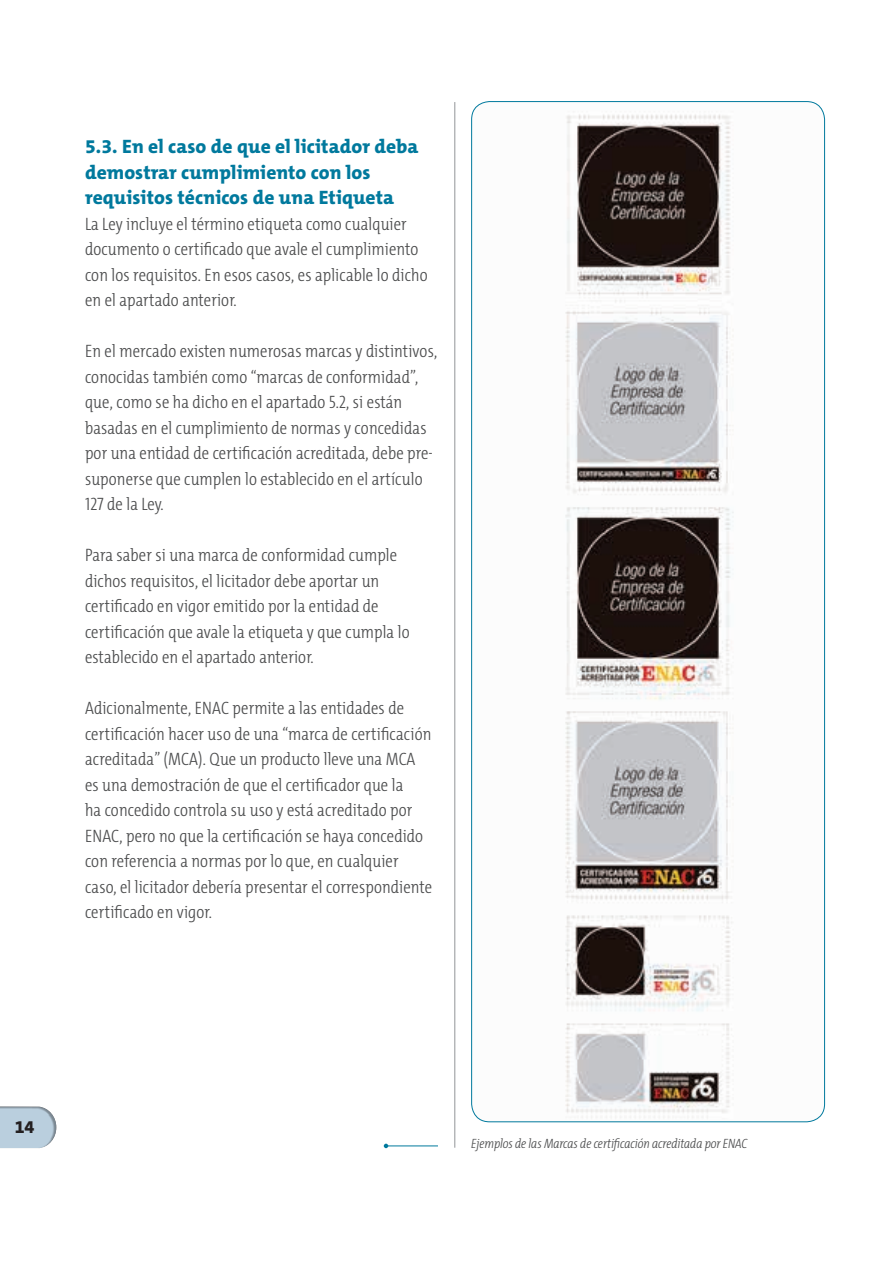
<style>
.page{position:relative;width:893px;height:1263px;background:#fff}
.page>*{position:absolute;margin:0;border:0;box-sizing:border-box;transform-origin:0 0}
.t1{font:800 19.5px/25.5px "The Mix C5";letter-spacing:.005em;color:#00799d}
.t2{font:300 18px/25.5px "The Mix Cd";letter-spacing:.01em;color:#4b4c4d}
.t3{font:800 18px "The Mix C5";color:#231f20}
.t4{font:italic 300 13.5px "The Mix Cd";letter-spacing:-.005em;color:#4b4c4d}
</style>
<div class="page">
<hr style="left:386px;top:1145px;width:52px;height:1px;background:#00799d">
<svg style="left:384px;top:1144px;width:4px;height:4px"></svg>
<hr style="left:455px;top:102px;width:1px;height:1046px;background:#939598">
<img style="left:472px;top:102px;width:352px;height:1020px">
<div style="left:0;top:1104px;width:59px;height:45px;background:#231f20;opacity:.39"></div>
<p class="t1" style="left:85px;top:134px;width:335px">5.3. En el caso de que el licitador deba demostrar cumplimiento con los requisitos técnicos de una Etiqueta</p>
<p class="t2" style="left:85px;top:210px;width:344px">La Ley incluye el término etiqueta como cualquier documento o certificado que avale el cumplimiento con los requisitos. En esos casos, es aplicable lo dicho en el apartado anterior.</p>
<p class="t2" style="left:85px;top:338px;width:354px">En el mercado existen numerosas marcas y distintivos, conocidas también como “marcas de conformidad”, que, como se ha dicho en el apartado 5.2, si están basadas en el cumplimiento de normas y concedidas por una entidad de certificación acreditada, debe pre&shy;suponerse que cumplen lo establecido en el artículo 127 de la Ley.</p>
<p class="t2" style="left:85px;top:542px;width:326px">Para saber si una marca de conformidad cumple dichos requisitos, el licitador debe aportar un certificado en vigor emitido por la entidad de certificación que avale la etiqueta y que cumpla lo establecido en el apartado anterior.</p>
<p class="t2" style="left:85px;top:695px;width:349px">Adicionalmente, ENAC permite a las entidades de certificación hacer uso de una “marca de certificación acreditada” (MCA). Que un producto lleve una MCA es una demostración de que el certificador que la<br>ha concedido controla su uso y está acreditado por ENAC, pero no que la certificación se haya concedido con referencia a normas por lo que, en cualquier caso, el licitador debería presentar el correspondiente certificado en vigor.</p>
<p class="t3" style="left:15px;top:1115px;width:21px">14</p>
<p class="t4" style="left:471px;top:1134px;width:278px">Ejemplos de las Marcas de certificación acreditada por ENAC</p>
</div>
